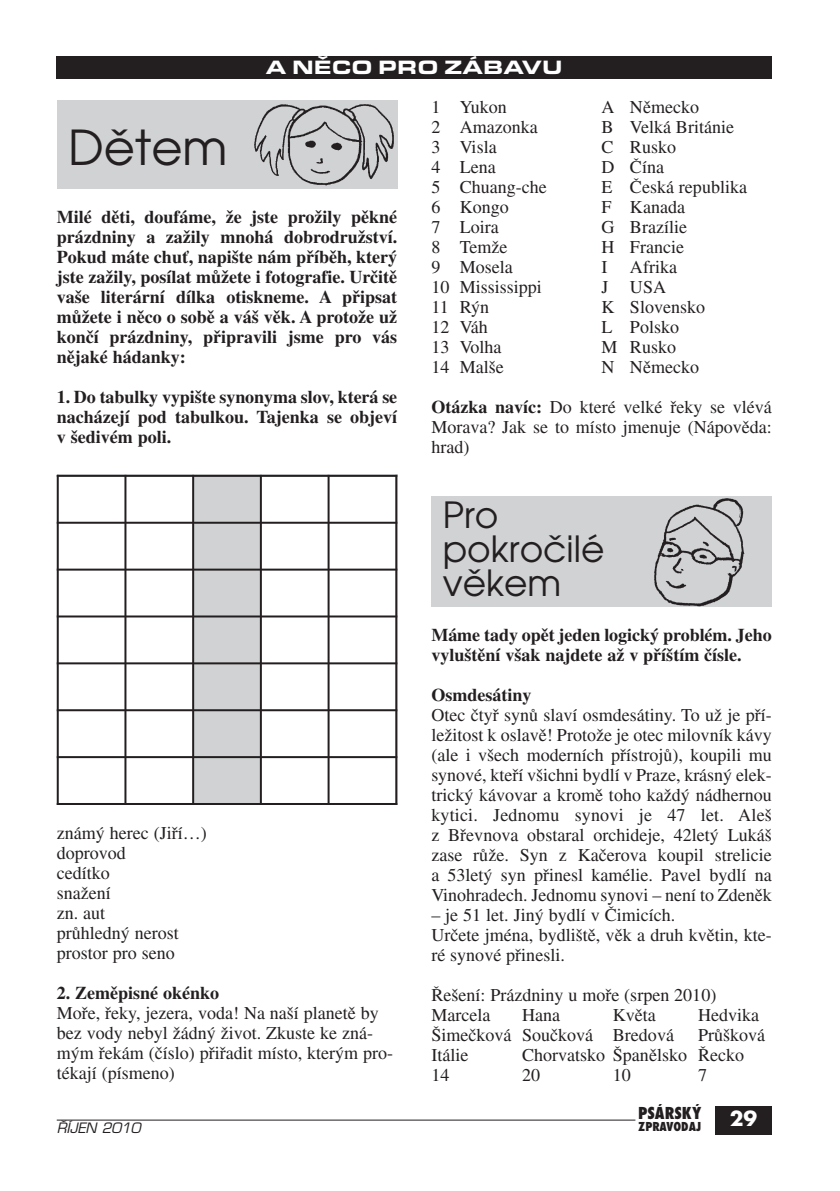
<style>
.page{position:relative;width:840px;height:1191px;background:#fff}
.page>*{position:absolute;margin:0;border:0;box-sizing:border-box;transform-origin:0 0}
.t1{font:48px "Avant Garde CE";color:#231f20}
.t2{font:36px/34px "Avant Garde CE";color:#231f20}
.t3{font:20px "Eurostile TCE Blac Exte";color:#fff}
.t4{font:700 20px "Futura CE";color:#fff}
.t5{font:18px/20px "Times CE";color:#231f20}
.t6{font:700 18px/20px "Times CE";color:#231f20;text-align:justify}
.t7{font:800 condensed 16px "Futura CE";color:#231f20}
.t8{font:italic 14px "Eurostile CE";color:#231f20}
.t9{font:800 condensed 12px "Futura CE";color:#231f20}
.s1{font-weight:700}
</style>
<div class="page">
<div style="left:714px;top:1106px;width:57px;height:28px;background:#231f20"></div>
<hr style="left:57px;top:1119px;width:578px;height:1px;background:#231f20">
<div style="left:57px;top:57px;width:714px;height:22px;background:#231f20"></div>
<div style="left:57px;top:101px;width:340px;height:88px;background:#d1d2d4"></div>
<img style="left:254px;top:104px;width:140px;height:82px">
<div style="left:193px;top:475px;width:68px;height:48px;background:#d1d2d4"></div>
<div style="left:193px;top:523px;width:68px;height:46px;background:#d1d2d4"></div>
<div style="left:193px;top:569px;width:68px;height:47px;background:#d1d2d4"></div>
<div style="left:193px;top:616px;width:68px;height:47px;background:#d1d2d4"></div>
<div style="left:193px;top:663px;width:68px;height:47px;background:#d1d2d4"></div>
<div style="left:193px;top:710px;width:68px;height:47px;background:#d1d2d4"></div>
<div style="left:193px;top:757px;width:68px;height:48px;background:#d1d2d4"></div>
<hr style="left:57px;top:475px;width:2px;height:330px;background:#231f20">
<hr style="left:124px;top:475px;width:2px;height:330px;background:#231f20">
<hr style="left:192px;top:475px;width:2px;height:330px;background:#231f20">
<hr style="left:260px;top:475px;width:2px;height:330px;background:#231f20">
<hr style="left:327px;top:475px;width:2px;height:330px;background:#231f20">
<hr style="left:395px;top:475px;width:2px;height:330px;background:#231f20">
<hr style="left:57px;top:475px;width:340px;height:2px;background:#231f20">
<hr style="left:57px;top:522px;width:340px;height:2px;background:#231f20">
<hr style="left:57px;top:568px;width:340px;height:2px;background:#231f20">
<hr style="left:57px;top:615px;width:340px;height:2px;background:#231f20">
<hr style="left:57px;top:662px;width:340px;height:2px;background:#231f20">
<hr style="left:57px;top:709px;width:340px;height:2px;background:#231f20">
<hr style="left:57px;top:756px;width:340px;height:2px;background:#231f20">
<hr style="left:57px;top:803px;width:340px;height:2px;background:#231f20">
<div style="left:431px;top:497px;width:340px;height:110px;background:#d1d2d4"></div>
<img style="left:654px;top:498px;width:90px;height:109px">
<p class="t3" style="left:266px;top:55px;width:298px">A NĚCO PRO ZÁBAVU</p>
<h1 class="t1" style="left:68px;top:129px;width:161px">Dětem</h1>
<p class="t6" style="left:57px;top:209px;width:342px">Milé dûti, doufáme, Ïe jste proÏily pûkné prázdniny a zaÏily mnohá dobrodruÏství.<br>Pokud máte chuÈ, napi‰te nám pfiíbûh, kter˘ jste zaÏily, posílat mÛÏete i fotografie. Urãitû va‰e literární dílka otiskneme. A pfiipsat mÛÏete i nûco o sobû a vá‰ vûk. A protoÏe uÏ konãí prázdniny, pfiipravili jsme pro vás nûjaké hádanky:</p>
<p class="t6" style="left:57px;top:389px;width:342px">1. Do tabulky vypi‰te synonyma slov, která se nacházejí pod tabulkou. Tajenka se objeví v ‰edivém poli.</p>
<p class="t5" style="left:57px;top:825px;width:151px">znám˘ herec (Jifií…) doprovod<br>cedítko<br>snaÏení<br>zn. aut<br>prÛhledn˘ nerost prostor pro seno</p>
<p class="t6" style="left:57px;top:985px;width:164px">2. Zemûpisné okénko</p>
<p class="t5" style="left:57px;top:1005px;width:338px">Mofie, fieky, jezera, voda! Na na‰í planetû by bez vody nebyl Ïádn˘ Ïivot. Zkuste ke zná&shy;m˘m fiekám (ãíslo) pfiifiadit místo, kter˘m pro&shy;tékají (písmeno)</p>
<p class="t5" style="left:431px;top:99px;width:77px">1 Yukon</p>
<p class="t5" style="left:601px;top:99px;width:99px">A Nûmecko</p>
<p class="t5" style="left:431px;top:119px;width:108px">2 Amazonka</p>
<p class="t5" style="left:601px;top:119px;width:134px">B Velká Británie</p>
<p class="t5" style="left:431px;top:139px;width:67px">3 Visla</p>
<p class="t5" style="left:601px;top:139px;width:76px">C Rusko</p>
<p class="t5" style="left:431px;top:159px;width:66px">4 Lena</p>
<p class="t5" style="left:601px;top:159px;width:64px">D âína</p>
<p class="t5" style="left:431px;top:179px;width:117px">5 Chuang-che</p>
<p class="t5" style="left:601px;top:179px;width:147px">E âeská republika</p>
<p class="t5" style="left:431px;top:199px;width:79px">6 Kongo</p>
<p class="t5" style="left:601px;top:199px;width:85px">F Kanada</p>
<p class="t5" style="left:431px;top:219px;width:69px">7 Loira</p>
<p class="t5" style="left:601px;top:219px;width:87px">G Brazílie</p>
<p class="t5" style="left:431px;top:239px;width:78px">8 TemÏe</p>
<p class="t5" style="left:601px;top:239px;width:84px">H Francie</p>
<p class="t5" style="left:431px;top:259px;width:83px">9 Mosela</p>
<p class="t5" style="left:601px;top:259px;width:77px">I Afrika</p>
<p class="t5" style="left:431px;top:279px;width:112px">10 Mississippi</p>
<p class="t5" style="left:601px;top:279px;width:66px">J USA</p>
<p class="t5" style="left:431px;top:299px;width:59px">11 R˘n</p>
<p class="t5" style="left:601px;top:299px;width:105px">K Slovensko</p>
<p class="t5" style="left:431px;top:319px;width:58px">12 Váh</p>
<p class="t5" style="left:601px;top:319px;width:79px">L Polsko</p>
<p class="t5" style="left:431px;top:339px;width:72px">13 Volha</p>
<p class="t5" style="left:601px;top:339px;width:76px">M Rusko</p>
<p class="t5" style="left:431px;top:359px;width:74px">14 Mal‰e</p>
<p class="t5" style="left:601px;top:359px;width:99px">N Nûmecko</p>
<p class="t5" style="left:431px;top:399px;width:342px;text-align:justify"><span class="s1">Otázka navíc:</span> Do které velké fieky se vlévá Morava? Jak se to místo jmenuje (Nápovûda: hrad)</p>
<h2 class="t2" style="left:442px;top:501px;width:163px">Pro pokročilé věkem</h2>
<p class="t6" style="left:431px;top:627px;width:342px">Máme tady opût jeden logick˘ problém. Jeho vylu‰tûní v‰ak najdete aÏ v pfií‰tím ãísle.</p>
<p class="t6" style="left:431px;top:687px;width:101px">Osmdesátiny</p>
<p class="t5" style="left:431px;top:707px;width:342px;text-align:justify">Otec ãtyfi synÛ slaví osmdesátiny. To uÏ je pfií&shy;leÏitost k oslavû! ProtoÏe je otec milovník kávy (ale i v‰ech moderních pfiístrojÛ), koupili mu synové, ktefií v‰ichni bydlí v Praze, krásn˘ elek&shy;trick˘ kávovar a kromû toho kaÏd˘ nádhernou kytici. Jednomu synovi je 47 let. Ale‰ z Bfievnova obstaral orchideje, 42let˘ Luká‰ zase rÛÏe. Syn z Kaãerova koupil strelicie a 53let˘ syn pfiinesl kamélie. Pavel bydlí na Vinohradech. Jednomu synovi – není to Zdenûk</p>
<p class="t5" style="left:431px;top:907px;width:342px">– je 51 let. Jin˘ bydlí v âimicích.<br>Urãete jména, bydli‰tû, vûk a druh kvûtin, kte&shy;ré synové pfiinesli.</p>
<p class="t5" style="left:431px;top:987px;width:286px">¤e‰ení: Prázdniny u mofie (srpen 2010)<br>Marcela</p>
<p class="t5" style="left:522px;top:1007px;width:39px">Hana</p>
<p class="t5" style="left:612px;top:1007px;width:44px">Kvûta</p>
<p class="t5" style="left:697px;top:1007px;width:62px">Hedvika</p>
<p class="t5" style="left:431px;top:1027px;width:244px">·imeãková Souãková Bredová</p>
<p class="t5" style="left:697px;top:1027px;width:68px">PrÛ‰ková</p>
<p class="t5" style="left:431px;top:1047px;width:38px">Itálie</p>
<p class="t5" style="left:522px;top:1047px;width:223px">Chorvatsko ·panûlsko ¤ecko</p>
<p class="t5" style="left:431px;top:1067px;width:19px">14</p>
<p class="t5" style="left:522px;top:1067px;width:19px">20</p>
<p class="t5" style="left:612px;top:1067px;width:19px">10</p>
<p class="t5" style="left:697px;top:1067px;width:10px">7</p>
<p class="t7" style="left:637px;top:1106px;width:65px">PSÁRSKÝ</p>
<p class="t8" style="left:57px;top:1123px;width:85px">¤ÍJEN 2010</p>
<p class="t9" style="left:638px;top:1121px;width:64px">ZPRAVODAJ</p>
<p class="t4" style="left:729px;top:1109px;width:29px">29</p>
</div>
